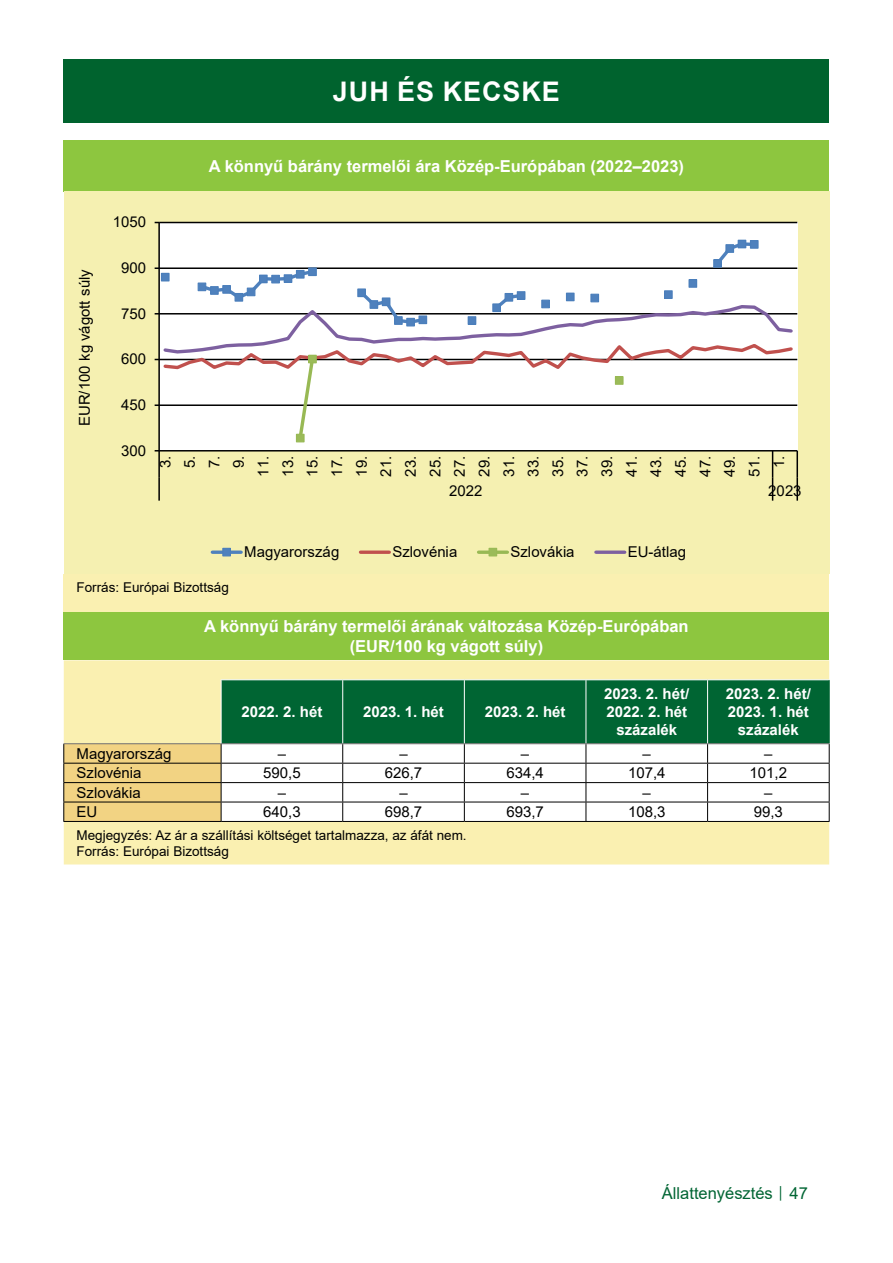
<style>
.page{position:relative;width:893px;height:1263px;background:#fff}
.page>*{position:absolute;margin:0;border:0;box-sizing:border-box;transform-origin:0 0}
.Cím_01_tartalomjegyz{font:700 27px "Arial";letter-spacing:.035em;color:#fff}
.Tablazat_cime{font:700 16.5px/19.8px "Arial";color:#fff;text-align:center}
.t1{font:16.5px "Arial";color:#006533}
.Tablazat_bal_kategor{font:15px/24.6px "Arial";color:#000;text-align:center}
.Tablazat_fejlece_koz{font:700 15px/18px "Arial";color:#fff;text-align:center}
.Tablazat_kozep_ertek{font:15px "Arial";color:#000}
.Tablazat_forrasa{font:13.5px/16.2px "Arial";color:#000}
.s1{font-size:12px}
</style>
<div class="page">
<div style="left:64px;top:60px;width:765px;height:63px;background:#00632e"></div>
<div style="left:64px;top:611px;width:765px;height:49px;background:#8dc63f"></div>
<div style="left:64px;top:660px;width:765px;height:204px;background:#faf0b1"></div>
<hr style="left:708px;top:679px;width:122px;height:1px;background:#fff">
<hr style="left:63px;top:821px;width:158px;height:1px;background:#000">
<hr style="left:221px;top:821px;width:122px;height:1px;background:#000">
<hr style="left:343px;top:821px;width:121px;height:1px;background:#000">
<hr style="left:464px;top:821px;width:122px;height:1px;background:#000">
<hr style="left:586px;top:821px;width:122px;height:1px;background:#000">
<hr style="left:708px;top:821px;width:122px;height:1px;background:#000">
<hr style="left:221px;top:679px;width:122px;height:1px;background:#fff">
<hr style="left:343px;top:679px;width:121px;height:1px;background:#fff">
<hr style="left:464px;top:679px;width:122px;height:1px;background:#fff">
<hr style="left:586px;top:679px;width:122px;height:1px;background:#fff">
<svg style="left:63px;top:680px;width:767px;height:141px"></svg>
<hr style="left:221px;top:763px;width:122px;height:1px;background:#000">
<hr style="left:343px;top:763px;width:121px;height:1px;background:#000">
<hr style="left:464px;top:763px;width:122px;height:1px;background:#000">
<hr style="left:586px;top:763px;width:122px;height:1px;background:#000">
<hr style="left:708px;top:763px;width:122px;height:1px;background:#000">
<div style="left:64px;top:140px;width:765px;height:51px;background:#8dc63f"></div>
<div style="left:64px;top:574px;width:765px;height:37px;background:#faf0b1"></div>
<div style="left:64px;top:191px;width:765px;height:383px;background:#f5f0b1"></div>
<div style="left:159px;top:222px;width:638px;height:229px;background:#fff"></div>
<hr style="left:159px;top:404px;width:638px;height:2px;background:#000">
<hr style="left:159px;top:359px;width:638px;height:1px;background:#000">
<hr style="left:159px;top:313px;width:638px;height:1px;background:#000">
<hr style="left:159px;top:267px;width:638px;height:2px;background:#000">
<hr style="left:159px;top:222px;width:638px;height:1px;background:#000">
<hr style="left:158px;top:222px;width:2px;height:229px;background:#000">
<hr style="left:159px;top:450px;width:638px;height:1px;background:#000">
<hr style="left:158px;top:451px;width:2px;height:27px;background:#000">
<hr style="left:796px;top:451px;width:2px;height:27px;background:#000">
<hr style="left:158px;top:478px;width:2px;height:23px;background:#000">
<svg style="left:772px;top:451px;width:1px;height:50px"></svg>
<hr style="left:796px;top:478px;width:2px;height:23px;background:#000">
<svg style="left:198px;top:241px;width:560px;height:62px"></svg>
<div style="left:161px;top:273px;width:8px;height:8px;background:#4f81bd"></div>
<div style="left:161px;top:273px;width:9px;height:8px;border:1px solid #4a7ebb"></div>
<div style="left:198px;top:282px;width:8px;height:9px;background:#4f81bd;border:1px solid #4a7ebb"></div>
<div style="left:210px;top:286px;width:9px;height:9px;background:#4f81bd;border:1px solid #4a7ebb"></div>
<div style="left:222px;top:285px;width:9px;height:9px;background:#4f81bd;border:1px solid #4a7ebb"></div>
<div style="left:235px;top:293px;width:8px;height:9px;background:#4f81bd;border:1px solid #4a7ebb"></div>
<div style="left:247px;top:288px;width:8px;height:8px;background:#4f81bd"></div>
<div style="left:260px;top:275px;width:7px;height:8px;background:#4f81bd"></div>
<div style="left:259px;top:275px;width:9px;height:8px;border:1px solid #4a7ebb"></div>
<div style="left:271px;top:275px;width:9px;height:8px;background:#4f81bd"></div>
<div style="left:284px;top:275px;width:8px;height:7px;background:#4f81bd"></div>
<div style="left:284px;top:274px;width:8px;height:9px;border:1px solid #4a7ebb"></div>
<div style="left:296px;top:270px;width:9px;height:9px;background:#4f81bd;border:1px solid #4a7ebb"></div>
<div style="left:308px;top:267px;width:9px;height:9px;background:#4f81bd;border:1px solid #4a7ebb"></div>
<div style="left:357px;top:288px;width:9px;height:9px;background:#4f81bd;border:1px solid #4a7ebb"></div>
<div style="left:370px;top:300px;width:8px;height:9px;background:#4f81bd;border:1px solid #4a7ebb"></div>
<div style="left:382px;top:298px;width:8px;height:8px;background:#4f81bd"></div>
<div style="left:382px;top:297px;width:8px;height:9px;border:1px solid #4a7ebb"></div>
<div style="left:505px;top:293px;width:8px;height:9px;background:#4f81bd;border:1px solid #4a7ebb"></div>
<div style="left:517px;top:292px;width:8px;height:7px;background:#4f81bd"></div>
<div style="left:517px;top:291px;width:8px;height:9px;border:1px solid #4a7ebb"></div>
<div style="left:541px;top:300px;width:9px;height:8px;background:#4f81bd;border:1px solid #4a7ebb"></div>
<div style="left:566px;top:293px;width:8px;height:8px;background:#4f81bd"></div>
<div style="left:566px;top:293px;width:9px;height:8px;border:1px solid #4a7ebb"></div>
<div style="left:590px;top:294px;width:9px;height:8px;background:#4f81bd;border:1px solid #4a7ebb"></div>
<div style="left:665px;top:291px;width:7px;height:7px;background:#4f81bd"></div>
<div style="left:664px;top:290px;width:9px;height:9px;border:1px solid #4a7ebb"></div>
<div style="left:689px;top:280px;width:8px;height:7px;background:#4f81bd"></div>
<div style="left:688px;top:279px;width:9px;height:9px;border:1px solid #4a7ebb"></div>
<div style="left:714px;top:260px;width:7px;height:7px;background:#4f81bd"></div>
<div style="left:713px;top:259px;width:9px;height:9px;border:1px solid #4a7ebb"></div>
<div style="left:725px;top:244px;width:9px;height:9px;background:#4f81bd;border:1px solid #4a7ebb"></div>
<div style="left:738px;top:240px;width:8px;height:8px;background:#4f81bd"></div>
<div style="left:750px;top:240px;width:9px;height:9px;background:#4f81bd;border:1px solid #4a7ebb"></div>
<svg style="left:155px;top:303px;width:640px;height:139px"></svg>
<svg style="left:212px;top:550px;width:29px;height:4px"></svg>
<div style="left:222px;top:548px;width:9px;height:8px;background:#4f81bd"></div>
<svg style="left:360px;top:550px;width:29px;height:4px"></svg>
<svg style="left:479px;top:550px;width:28px;height:4px"></svg>
<div style="left:488px;top:548px;width:9px;height:8px;background:#9bbb59"></div>
<svg style="left:596px;top:550px;width:29px;height:4px"></svg>
<p class="Cím_01_tartalomjegyz" style="left:333px;top:73px;width:228px">JUH ÉS KECSKE</p>
<p class="Tablazat_bal_kategor" style="left:72px;top:426px;width:158px;rotate:-90deg">EUR/100 kg vágott súly</p>
<p class="Tablazat_cime" style="left:209px;top:156px;width:477px">A könnyű bárány termelői ára Közép-Európában (2022–2023)</p>
<p class="Tablazat_bal_kategor" style="left:113px;top:210px;width:35px">1050</p>
<p class="Tablazat_bal_kategor" style="left:121px;top:255px;width:27px">900</p>
<p class="Tablazat_bal_kategor" style="left:121px;top:301px;width:27px">750</p>
<p class="Tablazat_bal_kategor" style="left:121px;top:346px;width:27px">600</p>
<p class="Tablazat_bal_kategor" style="left:121px;top:392px;width:27px">450</p>
<p class="Tablazat_bal_kategor" style="left:121px;top:438px;width:27px">300</p>
<p class="Tablazat_bal_kategor" style="left:153px;top:477px;width:22px;rotate:-90deg">3.<br>5.<br>7.<br>9.<br>11.<br>13.<br>15.<br>17.<br>19.<br>21.<br>23.<br>25.<br>27.<br>29.<br>31.<br>33.<br>35.<br>37.<br>39.<br>41.<br>43.<br>45.<br>47.<br>49.<br>51.<br>1.</p>
<p class="Tablazat_bal_kategor" style="left:449px;top:479px;width:35px">2022</p>
<p class="Tablazat_bal_kategor" style="left:768px;top:479px;width:35px">2023</p>
<p class="Tablazat_bal_kategor" style="left:244px;top:539px;width:97px">Magyarország</p>
<p class="Tablazat_bal_kategor" style="left:392px;top:539px;width:66px">Szlovénia</p>
<p class="Tablazat_bal_kategor" style="left:510px;top:539px;width:66px">Szlovákia</p>
<p class="Tablazat_bal_kategor" style="left:628px;top:539px;width:60px">EU-átlag</p>
<p class="Tablazat_forrasa" style="left:77px;top:579px;width:154px">Forrás: Európai Bizottság</p>
<p class="Tablazat_cime" style="left:204px;top:616px;width:486px">A könnyű bárány termelői árának változása Közép-Európában (EUR/100 kg vágott súly)</p>
<p class="Tablazat_fejlece_koz" style="left:241px;top:703px;width:82px">2022. 2. hét</p>
<p class="Tablazat_fejlece_koz" style="left:363px;top:703px;width:82px">2023. 1. hét</p>
<p class="Tablazat_fejlece_koz" style="left:485px;top:703px;width:82px">2023. 2. hét</p>
<p class="Tablazat_fejlece_koz" style="left:604px;top:685px;width:87px">2023. 2. hét/<br>2022. 2. hét százalék</p>
<p class="Tablazat_fejlece_koz" style="left:726px;top:685px;width:87px">2023. 2. hét/<br>2023. 1. hét százalék</p>
<p class="Tablazat_bal_kategor" style="left:77px;top:741px;width:97px">Magyarország</p>
<p class="Tablazat_kozep_ertek" style="left:278px;top:743px;width:10px">–</p>
<p class="Tablazat_kozep_ertek" style="left:399px;top:743px;width:10px">–</p>
<p class="Tablazat_kozep_ertek" style="left:521px;top:743px;width:10px">–</p>
<p class="Tablazat_kozep_ertek" style="left:643px;top:743px;width:10px">–</p>
<p class="Tablazat_kozep_ertek" style="left:764px;top:743px;width:10px">–</p>
<p class="Tablazat_bal_kategor" style="left:77px;top:761px;width:67px">Szlovénia</p>
<p class="Tablazat_kozep_ertek" style="left:263px;top:763px;width:39px">590,5</p>
<p class="Tablazat_kozep_ertek" style="left:385px;top:763px;width:39px">626,7</p>
<p class="Tablazat_kozep_ertek" style="left:506px;top:763px;width:39px">634,4</p>
<p class="Tablazat_kozep_ertek" style="left:628px;top:763px;width:39px">107,4</p>
<p class="Tablazat_kozep_ertek" style="left:750px;top:763px;width:39px">101,2</p>
<p class="Tablazat_bal_kategor" style="left:77px;top:780px;width:66px">Szlovákia</p>
<p class="Tablazat_kozep_ertek" style="left:278px;top:782px;width:10px">–</p>
<p class="Tablazat_kozep_ertek" style="left:399px;top:782px;width:10px">–</p>
<p class="Tablazat_kozep_ertek" style="left:521px;top:782px;width:10px">–</p>
<p class="Tablazat_kozep_ertek" style="left:643px;top:782px;width:10px">–</p>
<p class="Tablazat_kozep_ertek" style="left:764px;top:782px;width:10px">–</p>
<p class="Tablazat_bal_kategor" style="left:77px;top:799px;width:22px">EU</p>
<p class="Tablazat_kozep_ertek" style="left:263px;top:802px;width:39px">640,3</p>
<p class="Tablazat_kozep_ertek" style="left:385px;top:802px;width:39px">698,7</p>
<p class="Tablazat_kozep_ertek" style="left:506px;top:802px;width:39px">693,7</p>
<p class="Tablazat_kozep_ertek" style="left:628px;top:802px;width:39px">108,3</p>
<p class="Tablazat_kozep_ertek" style="left:754px;top:802px;width:31px">99,3</p>
<p class="Tablazat_forrasa" style="left:77px;top:827px;width:392px">Megjegyzés: Az ár a szállítási költséget tartalmazza, az áfát nem.<br>Forrás: Európai Bizottság</p>
<p class="t1" style="left:662px;top:1182px;width:147px">Állattenyésztés <span class="s1">│</span> 47</p>
</div>
